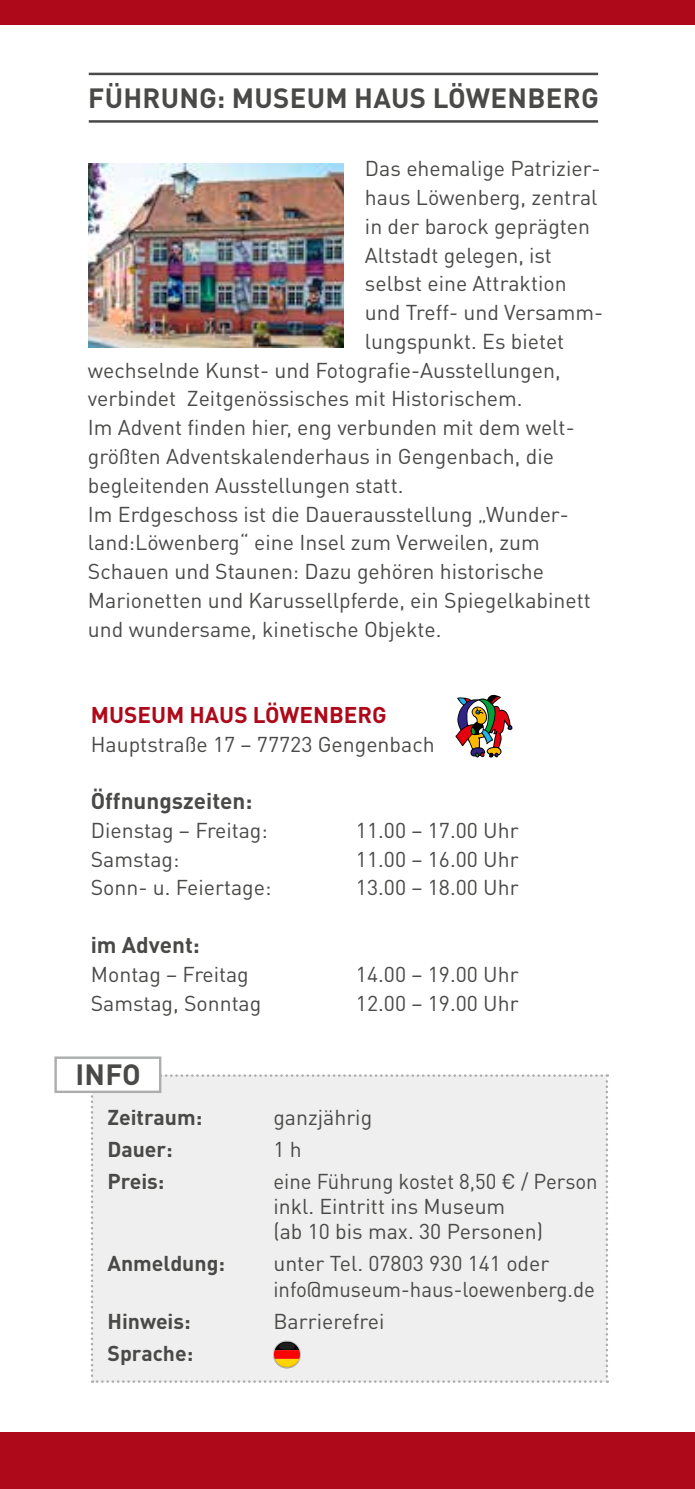
<style>
.page{position:relative;width:695px;height:1489px;background:#fff}
.page>*{position:absolute;margin:0;border:0;box-sizing:border-box;transform-origin:0 0}
.t1{font:700 29px "DIN Pro";color:#494948}
.t2{font:700 27.5px "DIN Pro";letter-spacing:.01em;color:#494948}
.t3{font:700 22.5px "DIN Pro";color:#494948}
.t4{font:700 22.5px "DIN Pro";color:#ae091a}
.t5{font:21.25px/25px "DIN Pro";color:#494948}
.t6{font:21.25px/25px "DIN Pro";color:#494948;scale:.96 1}
.t7{font:700 21.25px "DIN Pro";color:#494948}
</style>
<div class="page">
<div style="left:0;top:0;width:694px;height:25px;background:#ae091a"></div>
<div style="left:0;top:1431px;width:694px;height:57px;background:#ae091a"></div>
<img style="left:88px;top:163px;width:255px;height:184px">
<svg style="left:455px;top:695px;width:57px;height:63px"></svg>
<div style="left:91px;top:1074px;width:517px;height:308px;background:#efefef"></div>
<div style="left:54px;top:1056px;width:107px;height:36px;background:#fff;border:2px solid #acadad"></div>
<hr style="left:89px;top:73px;width:509px;height:2px;background:#494948">
<hr style="left:89px;top:120px;width:509px;height:3px;background:#494948">
<p class="t2" style="left:88px;top:79px;width:511px">FÜHRUNG: MUSEUM HAUS LÖWENBERG</p>
<p class="t5" style="left:365px;top:155px;width:237px">Das ehemalige Patrizier-</p>
<p class="t5" style="left:365px;top:184px;width:234px">haus Löwenberg, zentral</p>
<p class="t5" style="left:365px;top:213px;width:226px">in der barock geprägten</p>
<p class="t5" style="left:365px;top:241px;width:188px">Altstadt gelegen, ist</p>
<p class="t5" style="left:365px;top:270px;width:203px">selbst eine Attraktion</p>
<p class="t5" style="left:365px;top:299px;width:240px">und Treff- und Versamm-</p>
<p class="t5" style="left:365px;top:328px;width:201px">lungspunkt. Es bietet</p>
<p class="t5" style="left:88px;top:356px;width:474px">wechselnde Kunst- und Fotografie-Ausstellungen,</p>
<p class="t5" style="left:88px;top:385px;width:436px">verbindet Zeitgenössisches mit Historischem.</p>
<p class="t5" style="left:88px;top:414px;width:488px">Im Advent finden hier, eng verbunden mit dem welt-</p>
<p class="t5" style="left:88px;top:443px;width:467px">größten Adventskalenderhaus in Gengenbach, die</p>
<p class="t5" style="left:88px;top:471px;width:317px">begleitenden Ausstellungen statt.</p>
<p class="t5" style="left:88px;top:500px;width:482px">Im Erdgeschoss ist die Dauerausstellung „Wunder-</p>
<p class="t5" style="left:88px;top:529px;width:453px">land:Löwenberg“ eine Insel zum Verweilen, zum</p>
<p class="t5" style="left:88px;top:558px;width:457px">Schauen und Staunen: Dazu gehören historische</p>
<p class="t5" style="left:88px;top:586px;width:504px">Marionetten und Karussellpferde, ein Spiegelkabinett</p>
<p class="t5" style="left:88px;top:615px;width:355px">und wundersame, kinetische Objekte.</p>
<p class="t4" style="left:91px;top:699px;width:297px">MUSEUM HAUS LÖWENBERG</p>
<p class="t5" style="left:91px;top:730px;width:345px">Hauptstraße 17 – 77723 Gengenbach</p>
<p class="t3" style="left:91px;top:785px;width:163px">Öffnungszeiten:</p>
<p class="t5" style="left:91px;top:816px;width:178px">Dienstag – Freitag:</p>
<p class="t5" style="left:356px;top:816px;width:164px">11.00 – 17.00 Uhr</p>
<p class="t5" style="left:91px;top:845px;width:90px">Samstag:</p>
<p class="t5" style="left:356px;top:845px;width:164px">11.00 – 16.00 Uhr</p>
<p class="t5" style="left:91px;top:874px;width:182px">Sonn- u. Feiertage:</p>
<p class="t5" style="left:356px;top:874px;width:164px">13.00 – 18.00 Uhr</p>
<p class="t3" style="left:91px;top:929px;width:111px">im Advent:</p>
<p class="t5" style="left:91px;top:960px;width:159px">Montag – Freitag</p>
<p class="t5" style="left:356px;top:960px;width:164px">14.00 – 19.00 Uhr</p>
<p class="t5" style="left:91px;top:989px;width:172px">Samstag, Sonntag</p>
<p class="t5" style="left:356px;top:989px;width:164px">12.00 – 19.00 Uhr</p>
<h1 class="t1" style="left:75px;top:1054px;width:67px">INFO</h1>
<p class="t7" style="left:107px;top:1102px;width:96px">Zeitraum:</p>
<p class="t5" style="left:273px;top:1104px;width:100px">ganzjährig</p>
<p class="t7" style="left:107px;top:1135px;width:67px">Dauer:</p>
<p class="t5" style="left:273px;top:1136px;width:30px">1 h</p>
<p class="t7" style="left:107px;top:1167px;width:59px">Preis:</p>
<p class="t6" style="left:273px;top:1168px;width:339px">eine Führung kostet 8,50 € / Person inkl. Eintritt ins Museum<br>(ab 10 bis max. 30 Personen)</p>
<p class="t7" style="left:107px;top:1249px;width:119px">Anmeldung:</p>
<p class="t5" style="left:273px;top:1250px;width:323px">unter Tel. 07803 930 141 oder info@museum-haus-loewenberg.de</p>
<p class="t7" style="left:107px;top:1306px;width:85px">Hinweis:</p>
<p class="t5" style="left:273px;top:1307px;width:112px">Barrierefrei</p>
<p class="t7" style="left:107px;top:1338px;width:87px">Sprache:</p>
</div>
